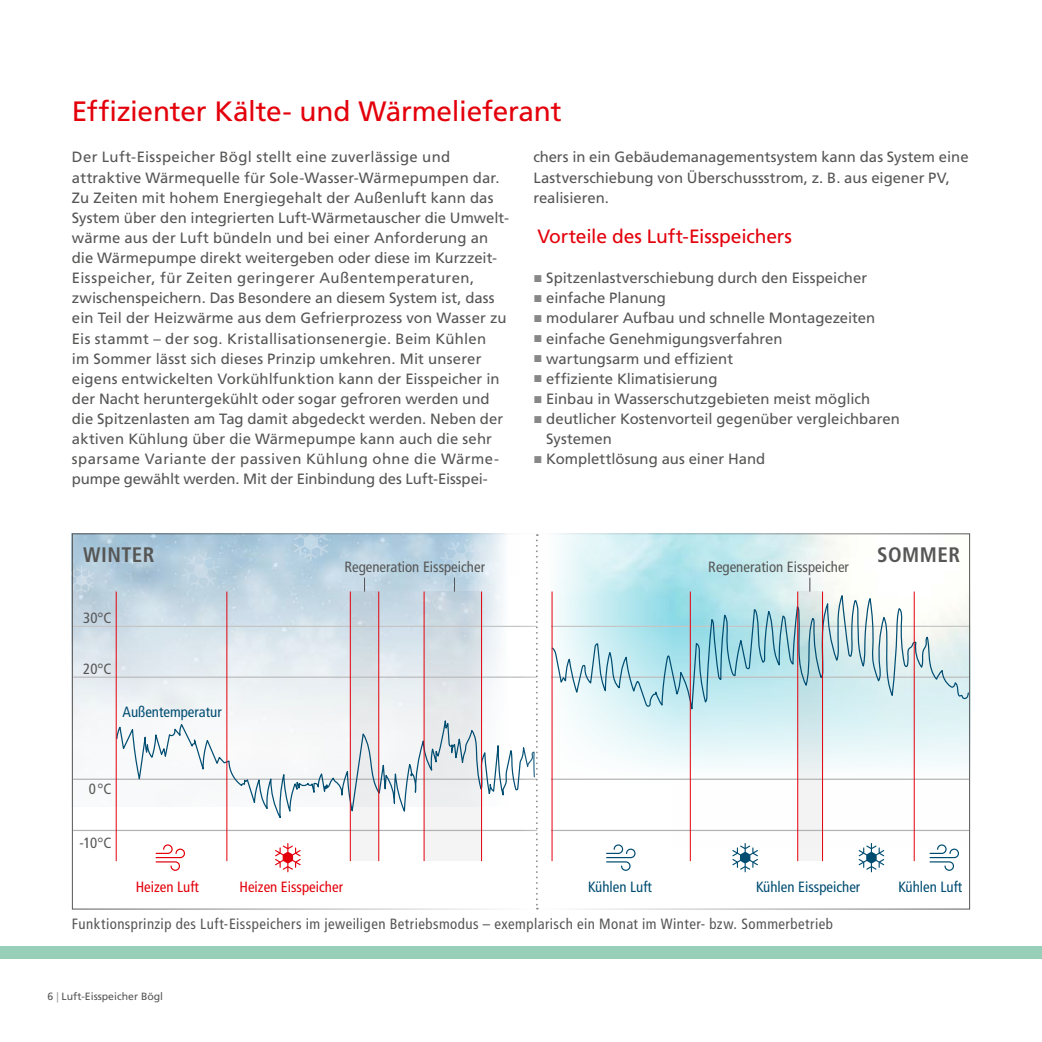
<style>
.page{position:relative;width:1042px;height:1042px;background:#fff}
.page>*{position:absolute;margin:0;border:0;box-sizing:border-box;transform-origin:0 0}
.t1{font:28px "Frutiger LT Pro";letter-spacing:-.01em;color:#e3000b}
.t2{font:700 condensed 21px "Frutiger LT Pro";letter-spacing:.02em;color:#565655}
.t3{font:19.25px "Frutiger LT Pro";letter-spacing:-.01em;color:#e3000b}
.t4{font:14.88px/20.1px "Frutiger LT Pro";letter-spacing:.005em;color:#565655}
.t5{font:condensed 14.88px "Frutiger LT Pro";letter-spacing:.025em;color:#565655}
.t6{font:condensed 14.88px "Frutiger LT Pro";color:#004d72}
.t7{font:condensed 14.88px "Frutiger LT Pro";color:#565655}
.t8{font:condensed 14.88px "Frutiger LT Pro";color:#e3000b}
.t9{font:10.5px "Frutiger LT Pro";color:#565655}
.s1{font-family:"Arial";color:#868786}
.s2{color:#9c9c9d}
</style>
<div class="page">
<div style="left:0;top:946px;width:1042px;height:13px;background:#98cfb8"></div>
<img style="left:74px;top:535px;width:445px;height:271px">
<svg style="left:182px;top:552px;width:38px;height:38px"></svg>
<svg style="left:351px;top:591px;width:27px;height:270px;fill:#c5d2de"></svg>
<svg style="left:425px;top:591px;width:56px;height:270px;fill:#ccd8e1"></svg>
<hr style="left:73px;top:778px;width:464px;height:2px;background:#b1b2b3">
<hr style="left:73px;top:676px;width:464px;height:1px;background:#c5c6c6">
<hr style="left:73px;top:626px;width:464px;height:1px;background:#c5c6c6">
<hr style="left:73px;top:830px;width:464px;height:1px;background:#b1b2b3">
<svg style="left:117px;top:637px;width:418px;height:211px"></svg>
<svg style="left:364px;top:578px;width:1px;height:13px"></svg>
<svg style="left:440px;top:542px;width:39px;height:49px;background:#bdd4e4"></svg>
<hr style="left:226px;top:591px;width:1px;height:270px;background:#e3000b">
<hr style="left:116px;top:591px;width:1px;height:270px;background:#e3000b">
<hr style="left:350px;top:591px;width:1px;height:270px;background:#e3000b">
<hr style="left:378px;top:591px;width:1px;height:270px;background:#e3000b">
<hr style="left:424px;top:591px;width:1px;height:270px;background:#e3000b">
<hr style="left:481px;top:591px;width:1px;height:270px;background:#e3000b">
<svg style="left:275px;top:843px;width:26px;height:29px"></svg>
<svg style="left:156px;top:844px;width:29px;height:27px"></svg>
<div style="left:798px;top:591px;width:24px;height:270px;background:#f4f4f4"></div>
<svg style="left:553px;top:535px;width:415px;height:313px"></svg>
<svg style="left:809px;top:578px;width:1px;height:13px"></svg>
<hr style="left:552px;top:591px;width:1px;height:270px;background:#e3000b">
<hr style="left:690px;top:591px;width:1px;height:270px;background:#e3000b">
<hr style="left:797px;top:591px;width:1px;height:270px;background:#e3000b">
<hr style="left:822px;top:591px;width:1px;height:270px;background:#e3000b">
<hr style="left:914px;top:591px;width:1px;height:270px;background:#e3000b">
<svg style="left:732px;top:843px;width:26px;height:29px"></svg>
<svg style="left:858px;top:843px;width:26px;height:29px"></svg>
<svg style="left:606px;top:844px;width:29px;height:27px"></svg>
<svg style="left:929px;top:844px;width:30px;height:27px"></svg>
<svg style="left:537px;top:534px;width:1px;height:375px"></svg>
<svg style="left:294px;top:535px;width:34px;height:25px"></svg>
<svg style="left:74px;top:566px;width:20px;height:27px"></svg>
<h1 class="t1" style="left:72px;top:95px;width:491px">Effizienter Kälte- und Wärmelieferant</h1>
<p class="t4" style="left:72px;top:147px;width:438px">Der Luft-Eisspeicher Bögl stellt eine zuverlässige und attraktive Wärmequelle für Sole-Wasser-Wärmepumpen dar.<br>Zu Zeiten mit hohem Energiegehalt der Außenluft kann das System über den integrierten Luft-Wärmetauscher die Umwelt&shy;wärme aus der Luft bündeln und bei einer Anforderung an die Wärmepumpe direkt weitergeben oder diese im Kurzzeit-Eisspeicher, für Zeiten geringerer Außentemperaturen, zwischenspeichern. Das Besondere an diesem System ist, dass ein Teil der Heizwärme aus dem Gefrierprozess von Wasser zu Eis stammt – der sog. Kristallisationsenergie. Beim Kühlen<br>im Sommer lässt sich dieses Prinzip umkehren. Mit unserer eigens entwickelten Vorkühlfunktion kann der Eisspeicher in der Nacht heruntergekühlt oder sogar gefroren werden und die Spitzenlasten am Tag damit abgedeckt werden. Neben der aktiven Kühlung über die Wärmepumpe kann auch die sehr sparsame Variante der passiven Kühlung ohne die Wärme&shy;pumpe gewählt werden. Mit der Einbindung des Luft-Eisspei-</p>
<p class="t4" style="left:533px;top:147px;width:437px">chers in ein Gebäudemanagementsystem kann das System eine<br>Lastverschiebung von Überschussstrom, z. B. aus eigener PV, realisieren.</p>
<p class="t3" style="left:537px;top:225px;width:256px">Vorteile des Luft-Eisspeichers</p>
<p class="t4" style="left:533px;top:268px;width:335px"><span class="s1">■</span> Spitzenlastverschiebung durch den Eisspeicher</p>
<p class="t4" style="left:533px;top:288px;width:134px"><span class="s1">■</span> einfache Planung</p>
<p class="t4" style="left:533px;top:308px;width:343px"><span class="s1">■</span> modularer Aufbau und schnelle Montagezeiten</p>
<p class="t4" style="left:533px;top:328px;width:251px"><span class="s1">■</span> einfache Genehmigungsverfahren</p>
<p class="t4" style="left:533px;top:348px;width:201px"><span class="s1">■</span> wartungsarm und effizient</p>
<p class="t4" style="left:533px;top:369px;width:186px"><span class="s1">■</span> effiziente Klimatisierung</p>
<p class="t4" style="left:533px;top:389px;width:338px"><span class="s1">■</span> Einbau in Wasserschutzgebieten meist möglich</p>
<p class="t4" style="left:546px;top:409px;width:355px;text-indent:-13px"><span class="s1">■</span> deutlicher Kostenvorteil gegenüber vergleichbaren<br>Systemen</p>
<p class="t4" style="left:533px;top:449px;width:233px"><span class="s1">■</span> Komplettlösung aus einer Hand</p>
<h2 class="t2" style="left:83px;top:542px;width:73px">WINTER</h2>
<h2 class="t2" style="left:877px;top:542px;width:84px">SOMMER</h2>
<p class="t7" style="left:344px;top:558px;width:142px">Regeneration Eisspeicher</p>
<p class="t7" style="left:708px;top:558px;width:142px">Regeneration Eisspeicher</p>
<p class="t5" style="left:83px;top:609px;width:30px">30°C</p>
<p class="t5" style="left:83px;top:660px;width:30px">20°C</p>
<p class="t6" style="left:123px;top:703px;width:101px">Außentemperatur</p>
<p class="t5" style="left:89px;top:780px;width:24px">0°C</p>
<p class="t5" style="left:79px;top:834px;width:34px">-10°C</p>
<p class="t8" style="left:136px;top:878px;width:65px">Heizen Luft</p>
<p class="t8" style="left:239px;top:878px;width:105px">Heizen Eisspeicher</p>
<p class="t6" style="left:588px;top:878px;width:65px">Kühlen Luft</p>
<p class="t6" style="left:756px;top:878px;width:106px">Kühlen Eisspeicher</p>
<p class="t5" style="left:72px;top:915px;width:762px">Funktionsprinzip des Luft-Eisspeichers im jeweiligen Betriebsmodus – exemplarisch ein Monat im Winter- bzw. Sommerbetrieb</p>
<p class="t9" style="left:48px;top:990px;width:117px">6 <span class="s2">|</span> Luft-Eisspeicher Bögl</p>
<p class="t6" style="left:898px;top:878px;width:65px">Kühlen Luft</p>
</div>
